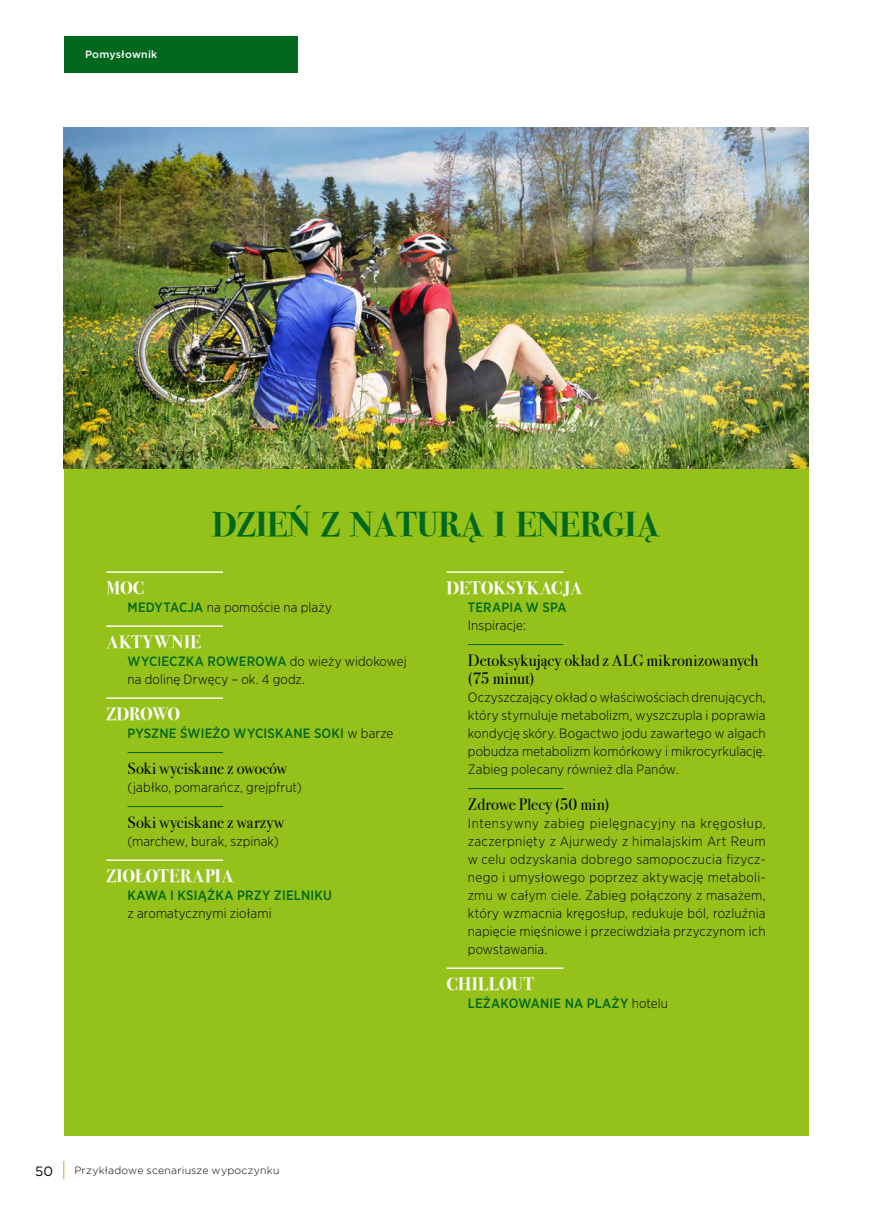
<style>
.page{position:relative;width:872px;height:1212px;background:#fff}
.page>*{position:absolute;margin:0;border:0;box-sizing:border-box;transform-origin:0 0}
.t1{font:700 34.5px "Bodoni Svty Two ITCTT";color:#01681d}
.t2{font:700 18px "Bodoni Svty Two ITCTT";letter-spacing:.01em;color:#fff}
.t3{font:700 18px "Bodoni Svty Two ITCTT";letter-spacing:.03em;color:#fff}
.t4{font:16.5px/18px "Bodoni Svty Two ITCTT";letter-spacing:.01em;color:#000}
.t5{font:300 13.5px/18px "Gotham Narrow";letter-spacing:.01em;color:#000;text-align:justify}
.t6{font:500 13.5px "Gotham Narrow";letter-spacing:.015em;color:#01681d}
.t7{font:13.5px "Gotham";color:#000}
.t8{font:300 10.5px "Gotham";letter-spacing:.02em;color:#000}
.t9{font:500 10.5px "Gotham";letter-spacing:.02em;color:#fff}
.s1{font-weight:500;color:#01681d}
.s2{font-weight:300;color:#000}
</style>
<div class="page">
<svg style="left:63px;top:1161px;width:1px;height:18px"></svg>
<div style="left:64px;top:36px;width:234px;height:36px;background:#01681d"></div>
<div style="left:64px;top:128px;width:744px;height:1007px;background:#94c11a"></div>
<hr style="left:106px;top:571px;width:117px;height:2px;background:#fff">
<hr style="left:106px;top:625px;width:117px;height:2px;background:#fff">
<hr style="left:106px;top:697px;width:117px;height:2px;background:#fff">
<hr style="left:128px;top:752px;width:95px;height:1px;background:#01681d">
<hr style="left:128px;top:806px;width:95px;height:1px;background:#01681d">
<hr style="left:106px;top:859px;width:117px;height:2px;background:#fff">
<hr style="left:446px;top:571px;width:117px;height:2px;background:#fff">
<hr style="left:468px;top:644px;width:95px;height:1px;background:#01681d">
<hr style="left:468px;top:788px;width:95px;height:1px;background:#01681d">
<hr style="left:446px;top:967px;width:117px;height:2px;background:#fff">
<img style="left:64px;top:128px;width:744px;height:340px">
<p class="t9" style="left:85px;top:48px;width:74px">Pomysłownik</p>
<h1 class="t1" style="left:212px;top:496px;width:449px">DZIEŃ Z NATURĄ I ENERGIĄ</h1>
<h2 class="t2" style="left:106px;top:573px;width:40px">MOC</h2>
<p class="t5" style="left:128px;top:598px;width:206px"><span class="s1">MEDYTACJA</span> na pomoście na plaży</p>
<h2 class="t3" style="left:106px;top:627px;width:96px">AKTYWNIE</h2>
<p class="t5" style="left:128px;top:652px;width:281px"><span class="s1">WYCIECZKA ROWEROWA</span> do wieży widokowej na dolinę Drwęcy – ok. 4 godz.</p>
<h2 class="t2" style="left:106px;top:699px;width:76px">ZDROWO</h2>
<p class="t6" style="left:128px;top:725px;width:267px">PYSZNE ŚWIEŻO WYCISKANE SOKI <span class="s2">w barze</span></p>
<p class="t4" style="left:128px;top:758px;width:161px">Soki wyciskane z owoców</p>
<p class="t5" style="left:128px;top:778px;width:176px">(jabłko, pomarańcz, grejpfrut)</p>
<p class="t4" style="left:128px;top:812px;width:158px">Soki wyciskane z warzyw</p>
<p class="t5" style="left:128px;top:832px;width:153px">(marchew, burak, szpinak)</p>
<h2 class="t2" style="left:106px;top:861px;width:129px">ZIOŁOTERAPIA</h2>
<p class="t6" style="left:128px;top:887px;width:206px">KAWA I KSIĄŻKA PRZY ZIELNIKU</p>
<p class="t5" style="left:128px;top:904px;width:146px">z aromatycznymi ziołami</p>
<h2 class="t2" style="left:446px;top:573px;width:137px">DETOKSYKACJA</h2>
<p class="t6" style="left:468px;top:599px;width:100px">TERAPIA W SPA</p>
<p class="t5" style="left:468px;top:616px;width:60px">Inspiracje:</p>
<p class="t4" style="left:468px;top:650px;width:292px">Detoksykujący okład z ALG mikronizowanych (75 minut)</p>
<p class="t5" style="left:468px;top:688px;width:299px">Oczyszczający okład o właściwościach drenujących, który stymuluje metabolizm, wyszczupla i poprawia kondycję skóry. Bogactwo jodu zawartego w algach pobudza metabolizm komórkowy i mikrocyrkulację.<br>Zabieg polecany również dla Panów.</p>
<p class="t4" style="left:468px;top:794px;width:143px">Zdrowe Plecy (50 min)</p>
<p class="t5" style="left:468px;top:814px;width:299px">Intensywny zabieg pielęgnacyjny na kręgosłup, zaczerpnięty z Ajurwedy z himalajskim Art Reum w celu odzyskania dobrego samopoczucia fizycz&shy;nego i umysłowego poprzez aktywację metaboli&shy;zmu w całym ciele. Zabieg połączony z masażem, który wzmacnia kręgosłup, redukuje ból, rozluźnia napięcie mięśniowe i przeciwdziała przyczynom ich powstawania.</p>
<h2 class="t2" style="left:446px;top:969px;width:89px">CHILLOUT</h2>
<p class="t6" style="left:468px;top:995px;width:202px">LEŻAKOWANIE NA PLAŻY <span class="s2">hotelu</span></p>
<p class="t7" style="left:35px;top:1162px;width:20px">50</p>
<p class="t8" style="left:74px;top:1164px;width:206px">Przykładowe scenariusze wypoczynku</p>
</div>
